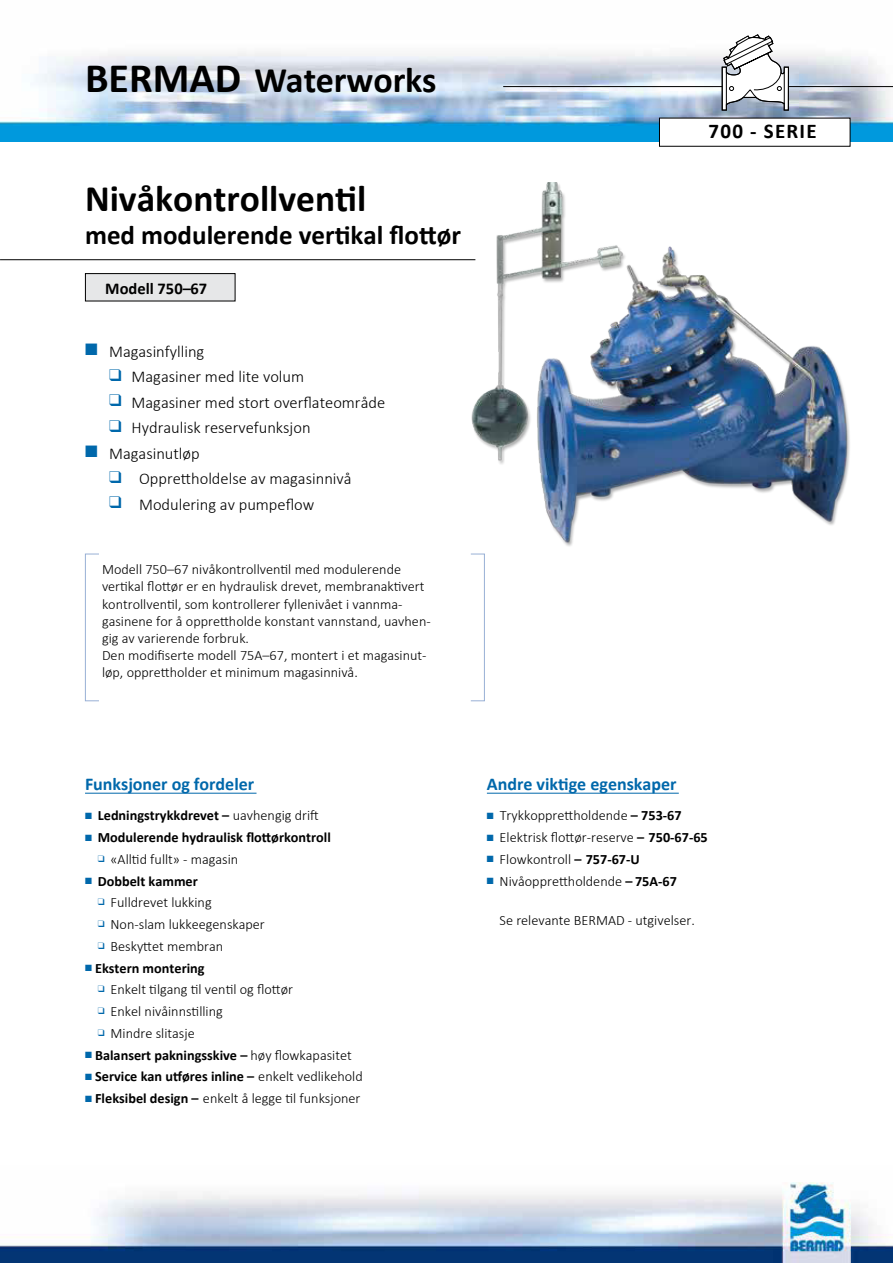
<style>
.page{position:relative;width:893px;height:1263px;background:#fff}
.page>*{position:absolute;margin:0;border:0;box-sizing:border-box;transform-origin:0 0}
.t1{font:700 37.5px "Calibri";color:#000}
.t2{font:700 36px "Calibri";color:#000}
.t3{font:700 27px "Calibri";color:#000}
.t4{font:700 21px "Calibri";letter-spacing:.06em;color:#000}
.t5{font:700 18px "Calibri";color:#0068ab}
.t6{font:300 16.5px "Calibri";color:#000}
.t7{font:700 16.5px "Calibri";color:#000}
.t8{font:300 14.25px/17.1px "Calibri";color:#000}
.t9{font:700 14.25px "Calibri";color:#000}
.t10{font:9px "Zapf Dingbats";color:#0068ab}
.s1{font-size:42px}
.s2{color:#0068ab}
.s3{font-weight:300}
.s4{font-weight:700}
</style>
<div class="page">
<img style="left:0;top:52px;width:893px;height:90px">
<img style="left:0;top:1182px;width:893px;height:81px">
<hr style="left:503px;top:86px;width:390px;height:1px;background:#000">
<svg style="left:721px;top:34px;width:68px;height:77px"></svg>
<div style="left:784px;top:67px;width:5px;height:44px;border:1px solid #000"></div>
<div style="left:659px;top:118px;width:191px;height:28px;background:#fff"></div>
<div style="left:659px;top:118px;width:191px;height:29px;border:1px solid #000"></div>
<img style="left:467px;top:183px;width:383px;height:363px">
<hr style="left:85px;top:793px;width:171px;height:1px;background:#0068ab">
<hr style="left:487px;top:793px;width:192px;height:1px;background:#0068ab">
<svg style="left:85px;top:553px;width:400px;height:148px"></svg>
<hr style="left:0;top:259px;width:475px;height:1px;background:#000">
<div style="left:85px;top:274px;width:150px;height:27px;background:#e6e7e8"></div>
<div style="left:85px;top:273px;width:150px;height:28px;border:1px solid #000"></div>
<p class="t2" style="left:85px;top:55px;width:353px"><span class="s1">BERMAD</span> Waterworks</p>
<p class="t1" style="left:85px;top:172px;width:283px">Nivåkontrollventil</p>
<p class="t3" style="left:85px;top:216px;width:377px">med modulerende vertikal flottør</p>
<p class="t7" style="left:105px;top:277px;width:103px">Modell 750–67</p>
<p class="t6" style="left:85px;top:341px;width:121px"><span class="s2">■</span> Magasinfylling</p>
<p class="t6" style="left:109px;top:367px;width:197px"><span class="s2">❑</span> Magasiner med lite volum</p>
<p class="t6" style="left:109px;top:392px;width:278px"><span class="s2">❑</span> Magasiner med stort overflateområde</p>
<p class="t6" style="left:109px;top:418px;width:203px"><span class="s2">❑</span> Hydraulisk reservefunksjon</p>
<p class="t6" style="left:85px;top:443px;width:116px"><span class="s2">■</span> Magasinutløp</p>
<p class="t6" style="left:109px;top:469px;width:244px"><span class="s2">❑</span> Opprettholdelse av magasinnivå</p>
<p class="t6" style="left:109px;top:494px;width:207px"><span class="s2">❑</span> Modulering av pumpeflow</p>
<p class="t8" style="left:102px;top:561px;width:330px">Modell 750–67 nivåkontrollventil med modulerende vertikal flottør er en hydraulisk drevet, membranaktivert kontrollventil, som kontrollerer fyllenivået i vannma&shy;gasinene for å opprettholde konstant vannstand, uavhen&shy;gig av varierende forbruk.<br>Den modifiserte modell 75A–67, montert i et magasinut&shy;løp, opprettholder et minimum magasinnivå.</p>
<p class="t4" style="left:709px;top:117px;width:109px">700 - SERIE</p>
<p class="t5" style="left:85px;top:771px;width:171px">Funksjoner og fordeler</p>
<p class="t10" style="left:85px;top:811px;width:8px">■</p>
<p class="t9" style="left:98px;top:806px;width:223px">Ledningstrykkdrevet – <span class="s3">uavhengig drift</span></p>
<p class="t10" style="left:85px;top:833px;width:8px">■</p>
<p class="t8" style="left:98px;top:850px;width:142px"><sup>❑</sup> «Alltid fullt» - magasin</p>
<p class="t9" style="left:85px;top:871px;width:114px"><span class="s2">■</span> Dobbelt kammer</p>
<p class="t8" style="left:98px;top:894px;width:115px"><sup>❑</sup> Fulldrevet lukking</p>
<p class="t8" style="left:98px;top:916px;width:169px"><sup>❑</sup> Non-slam lukkeegenskaper</p>
<p class="t8" style="left:98px;top:937px;width:127px"><sup>❑</sup> Beskyttet membran</p>
<p class="t9" style="left:85px;top:958px;width:121px"><span class="s2">■</span> Ekstern montering</p>
<p class="t8" style="left:98px;top:981px;width:197px"><sup>❑</sup> Enkelt tilgang til ventil og flottør</p>
<p class="t8" style="left:98px;top:1003px;width:127px"><sup>❑</sup> Enkel nivåinnstilling</p>
<p class="t8" style="left:98px;top:1024px;width:98px"><sup>❑</sup> Mindre slitasje</p>
<p class="t9" style="left:85px;top:1045px;width:268px"><span class="s2">■</span> Balansert pakningsskive – <span class="s3">høy flowkapasitet</span></p>
<p class="t9" style="left:85px;top:1067px;width:279px"><span class="s2">■</span> Service kan utføres inline – <span class="s3">enkelt vedlikehold</span></p>
<p class="t8" style="left:85px;top:1090px;width:277px"><span class="s2">■</span> <span class="s4">Fleksibel design –</span> enkelt å legge til funksjoner</p>
<p class="t9" style="left:98px;top:827px;width:235px">Modulerende hydraulisk flottørkontroll</p>
<p class="t5" style="left:487px;top:771px;width:191px">Andre viktige egenskaper</p>
<p class="t8" style="left:487px;top:807px;width:196px"><span class="s2">■</span> Trykkopprettholdende <span class="s4">– 753-67</span></p>
<p class="t8" style="left:487px;top:829px;width:222px"><span class="s2">■</span> Elektrisk flottør-reserve <span class="s4">– 750-67-65</span></p>
<p class="t8" style="left:487px;top:850px;width:154px"><span class="s2">■</span> Flowkontroll <span class="s4">– 757-67-U</span></p>
<p class="t8" style="left:487px;top:872px;width:192px"><span class="s2">■</span> Nivåopprettholdende <span class="s4">– 75A-67</span></p>
<p class="t8" style="left:500px;top:911px;width:197px">Se relevante BERMAD - utgivelser.</p>
</div>
